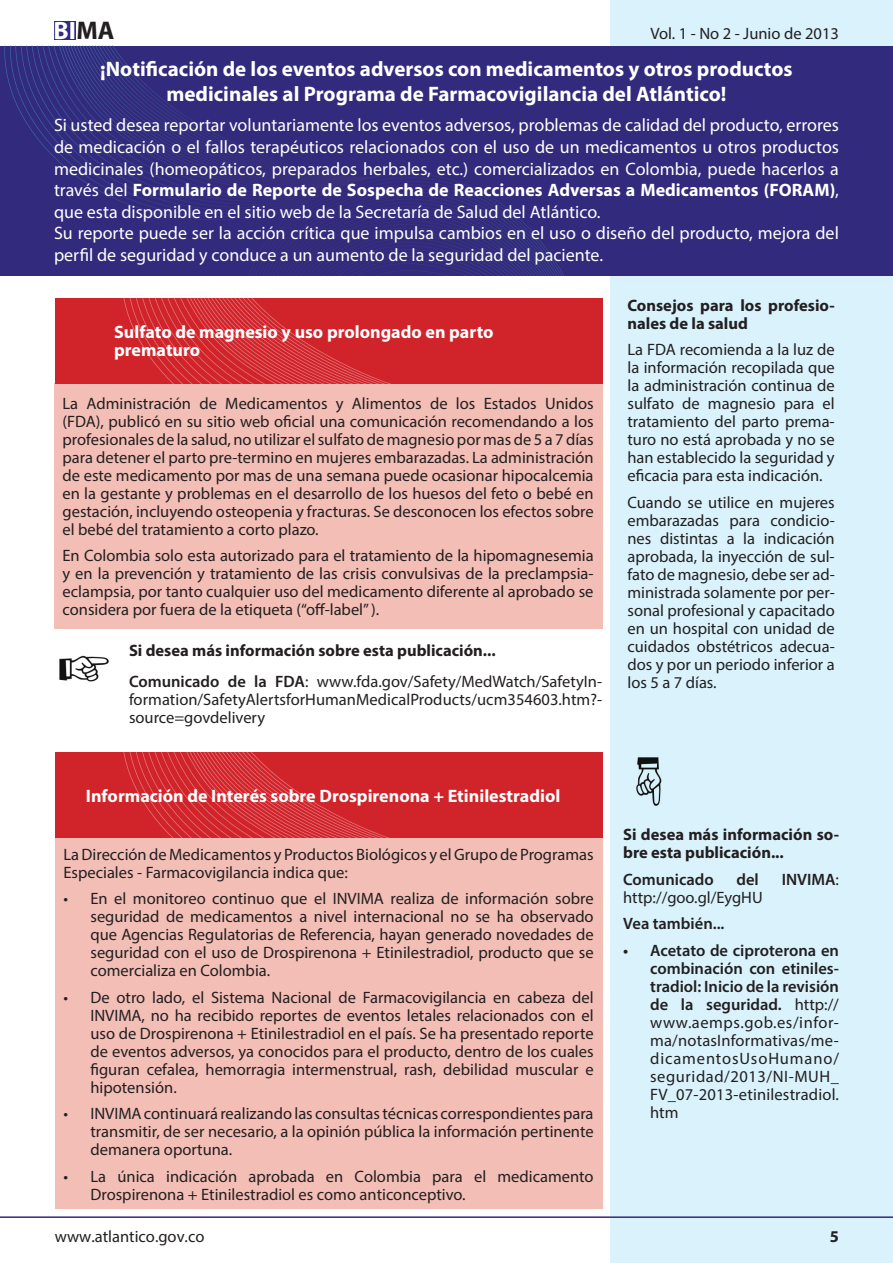
<style>
.page{position:relative;width:893px;height:1263px;background:#fff}
.page>*{position:absolute;margin:0;border:0;box-sizing:border-box;transform-origin:0 0}
.t1{font:700 25.2px "Myriad Pro";color:#fff}
.t2{font:700 21px/25.2px "Myriad Pro";color:#fff;text-align:center}
.t3{font:18px/21.6px "Myriad Pro";color:#fff}
.t4{font:700 18px/18px "Myriad Pro";color:#fff}
.t5{font:16.5px/18px "Myriad Pro";color:#231f20;text-align:justify}
.t6{font:700 16.5px/18px "Myriad Pro";color:#231f20}
.t7{font:600 16.5px "Myriad Pro";color:#231f20}
.s1{font-size:25.65px;color:#231f20}
.s2{font-weight:700}
.s3{font-weight:600}
.s4{font-weight:400}
</style>
<div class="page">
<div style="left:611px;top:0;width:282px;height:1263px;background:#d9f2fc"></div>
<div style="left:0;top:46px;width:893px;height:229px;background:#322a7c"></div>
<svg style="left:4px;top:46px;width:560px;height:229px"></svg>
<div style="left:54px;top:383px;width:548px;height:246px;background:#f2beb6"></div>
<div style="left:55px;top:298px;width:547px;height:85px;background:#d1232a"></div>
<svg style="left:123px;top:298px;width:265px;height:85px"></svg>
<img style="left:59px;top:655px;width:50px;height:27px">
<div style="left:55px;top:838px;width:547px;height:371px;background:#f2beb6"></div>
<div style="left:55px;top:753px;width:547px;height:85px;background:#d1232a"></div>
<svg style="left:123px;top:753px;width:266px;height:85px"></svg>
<img style="left:636px;top:757px;width:26px;height:49px">
<div style="left:54px;top:21px;width:21px;height:18px;background:#322a7c"></div>
<hr style="left:0;top:1216px;width:893px;height:2px;background:#322a7c">
<h1 class="t1" style="left:54px;top:14px;width:62px">BI<span class="s1">MA</span></h1>
<p class="t5" style="left:650px;top:25px;width:190px">Vol. 1 - No 2 - Junio de 2013</p>
<p class="t2" style="left:100px;top:56px;width:694px">¡Notificación de los eventos adversos con medicamentos y otros productos medicinales al Programa de Farmacovigilancia del Atlántico!</p>
<p class="t3" style="left:54px;top:114px;width:786px">Si usted desea reportar voluntariamente los eventos adversos, problemas de calidad del producto, errores de medicación o el fallos terapéuticos relacionados con el uso de un medicamentos u otros productos medicinales (homeopáticos, preparados herbales, etc.) comercializados en Colombia, puede hacerlos a través del <span class="s2">Formulario de Reporte de Sospecha de Reacciones Adversas a Medicamentos (FORAM)</span>, que esta disponible en el sitio web de la Secretaría de Salud del Atlántico.<br>Su reporte puede ser la acción crítica que impulsa cambios en el uso o diseño del producto, mejora del perfil de seguridad y conduce a un aumento de la seguridad del paciente.</p>
<p class="t4" style="left:114px;top:323px;width:381px">Sulfato de magnesio y uso prolongado en parto prematuro</p>
<p class="t5" style="left:63px;top:394px;width:533px">La Administración de Medicamentos y Alimentos de los Estados Unidos (FDA), publicó en su sitio web oficial una comunicación recomendando a los profesionales de la salud, no utilizar el sulfato de magnesio por mas de 5 a 7 días para detener el parto pre-termino en mujeres embarazadas. La administración de este medicamento por mas de una semana puede ocasionar hipocalcemia en la gestante y problemas en el desarrollo de los huesos del feto o bebé en gestación, incluyendo osteopenia y fracturas. Se desconocen los efectos sobre el bebé del tratamiento a corto plazo.</p>
<p class="t5" style="left:63px;top:547px;width:533px">En Colombia solo esta autorizado para el tratamiento de la hipomagnesemia y en la prevención y tratamiento de las crisis convulsivas de la preclampsia&shy;eclampsia, por tanto cualquier uso del medicamento diferente al aprobado se considera por fuera de la etiqueta (“off-label” ).</p>
<p class="t6" style="left:129px;top:635px;width:475px;line-height:30.8px">Si desea más información sobre esta publicación...<br><span class="s3">Comunicado de la FDA</span><span class="s4">: www.fda.gov/Safety/MedWatch/SafetyIn-</span></p>
<p class="t5" style="left:129px;top:690px;width:475px">formation/SafetyAlertsforHumanMedicalProducts/ucm354603.htm?- source=govdelivery</p>
<p class="t6" style="left:627px;top:295px;width:209px">Consejos para los profesio&shy;nales de la salud</p>
<p class="t5" style="left:627px;top:340px;width:209px">La FDA recomienda a la luz de la información recopilada que la administración continua de sulfato de magnesio para el tratamiento del parto prema&shy;turo no está aprobada y no se han establecido la seguridad y eficacia para esta indicación.</p>
<p class="t5" style="left:627px;top:493px;width:209px">Cuando se utilice en mujeres embarazadas para condicio&shy;nes distintas a la indicación aprobada, la inyección de sul&shy;fato de magnesio, debe ser ad&shy;ministrada solamente por per&shy;sonal profesional y capacitado en un hospital con unidad de cuidados obstétricos adecua&shy;dos y por un periodo inferior a los 5 a 7 días.</p>
<p class="t4" style="left:86px;top:786px;width:476px">Información de Interés sobre Drospirenona + Etinilestradiol</p>
<p class="t5" style="left:63px;top:845px;width:532px">La Dirección de Medicamentos y Productos Biológicos y el Grupo de Programas<br>Especiales - Farmacovigilancia indica que:</p>
<p class="t5" style="left:90px;top:889px;width:505px;text-indent:-27px">• En el monitoreo continuo que el INVIMA realiza de información sobre seguridad de medicamentos a nivel internacional no se ha observado que Agencias Regulatorias de Referencia, hayan generado novedades de seguridad con el uso de Drospirenona + Etinilestradiol, producto que se comercializa en Colombia.</p>
<p class="t5" style="left:90px;top:988px;width:505px;text-indent:-27px">• De otro lado, el Sistema Nacional de Farmacovigilancia en cabeza del INVIMA, no ha recibido reportes de eventos letales relacionados con el uso de Drospirenona + Etinilestradiol en el país. Se ha presentado reporte de eventos adversos, ya conocidos para el producto, dentro de los cuales figuran cefalea, hemorragia intermenstrual, rash, debilidad muscular e hipotensión.</p>
<p class="t5" style="left:90px;top:1104px;width:505px;text-indent:-27px">• INVIMA continuará realizando las consultas técnicas correspondientes para transmitir, de ser necesario, a la opinión pública la información pertinente demanera oportuna.</p>
<p class="t5" style="left:90px;top:1167px;width:505px;text-indent:-27px">• La única indicación aprobada en Colombia para el medicamento<br>Drospirenona + Etinilestradiol es como anticonceptivo.</p>
<p class="t6" style="left:623px;top:825px;width:217px">Si desea más información so&shy;bre esta publicación...</p>
<p class="t7" style="left:623px;top:869px;width:92px">Comunicado</p>
<p class="t7" style="left:736px;top:869px;width:24px">del</p>
<p class="t7" style="left:782px;top:869px;width:59px">INVIMA<span class="s4">:</span></p>
<p class="t5" style="left:623px;top:888px;width:141px">http://goo.gl/EygHU</p>
<p class="t7" style="left:623px;top:913px;width:103px">Vea también...</p>
<p class="t5" style="left:650px;top:941px;width:190px;text-indent:-27px"><span class="s3">• Acetato de ciproterona en combinación con etiniles&shy;tradiol: Inicio de la revisión de la seguridad.</span> http:// www.aemps.gob.es/infor&shy;ma/notasInformativas/me&shy;dicamentosUsoHumano/ seguridad/2013/NI-MUH_ FV_07-2013-etinilestradiol. htm</p>
<p class="t5" style="left:55px;top:1227px;width:151px">www.atlantico.gov.co</p>
<p class="t6" style="left:830px;top:1226px;width:11px">5</p>
</div>
